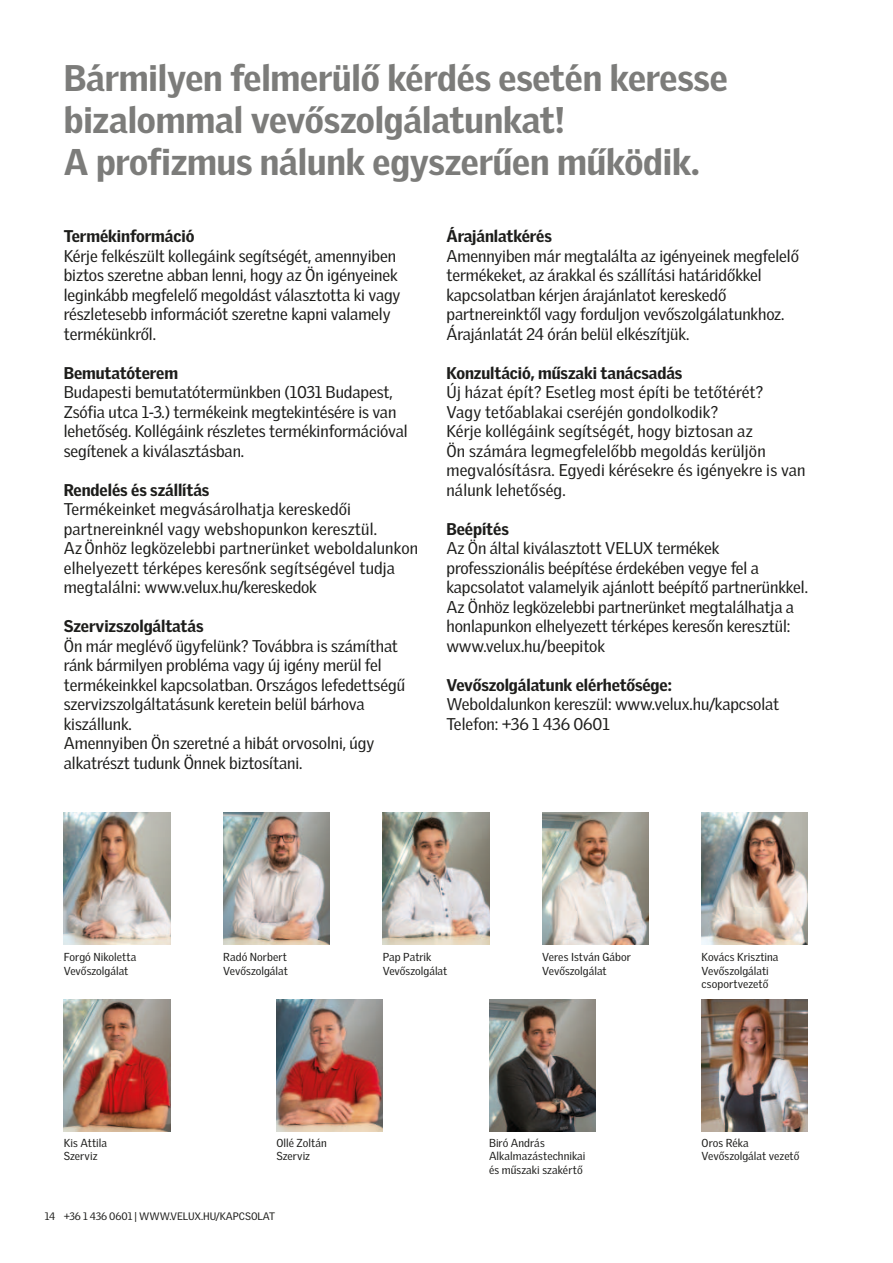
<style>
.page{position:relative;width:893px;height:1263px;background:#fff}
.page>*{position:absolute;margin:0;border:0;box-sizing:border-box;transform-origin:0 0}
.t1{font:900 36px/42px "Velux Gothic";letter-spacing:-.005em;color:#7c7c7a}
.t2{font:16.5px/19.5px "Velux Gothic";letter-spacing:-.005em;color:#1d1d1b}
.t3{font:900 16.5px "Velux Gothic";letter-spacing:-.005em;color:#1d1d1b}
.t4{font:11.25px/13.5px "Velux Gothic";letter-spacing:.005em;color:#1d1d1b}
.t5{font:10.5px "Velux Gothic";letter-spacing:-.005em;color:#1d1d1b}
</style>
<div class="page">
<img style="left:64px;top:812px;width:106px;height:132px">
<img style="left:223px;top:812px;width:107px;height:132px">
<img style="left:383px;top:812px;width:106px;height:132px">
<img style="left:542px;top:812px;width:106px;height:132px">
<img style="left:489px;top:999px;width:106px;height:132px">
<img style="left:276px;top:999px;width:107px;height:132px">
<img style="left:702px;top:999px;width:106px;height:132px">
<img style="left:702px;top:812px;width:106px;height:132px">
<img style="left:64px;top:999px;width:106px;height:132px">
<h1 class="t1" style="left:64px;top:61px;width:665px">Bármilyen felmerülő kérdés esetén keresse bizalommal vevőszolgálatunkat!<br>A profizmus nálunk egyszerűen működik.</h1>
<p class="t3" style="left:64px;top:230px;width:132px">Termékinformáció</p>
<p class="t2" style="left:64px;top:247px;width:338px">Kérje felkészült kollegáink segítségét, amennyiben biztos szeretne abban lenni, hogy az Ön igényeinek leginkább megfelelő megoldást választotta ki vagy részletesebb információt szeretne kapni valamely termékünkről.</p>
<p class="t3" style="left:64px;top:367px;width:116px">Bemutatóterem</p>
<p class="t2" style="left:64px;top:384px;width:345px">Budapesti bemutatótermünkben (1031 Budapest, Zsófia utca 1-3.) termékeink megtekintésére is van lehetőség. Kollégáink részletes termékinformációval segítenek a kiválasztásban.</p>
<p class="t3" style="left:64px;top:484px;width:147px">Rendelés és szállítás</p>
<p class="t2" style="left:64px;top:501px;width:356px">Termékeinket megvásárolhatja kereskedői partnereinknél vagy webshopunkon keresztül.<br>Az Önhöz legközelebbi partnerünket weboldalunkon elhelyezett térképes keresőnk segítségével tudja megtalálni: www.velux.hu/kereskedok</p>
<p class="t3" style="left:64px;top:620px;width:141px">Szervizszolgáltatás</p>
<p class="t2" style="left:64px;top:637px;width:343px">Ön már meglévő ügyfelünk? Továbbra is számíthat ránk bármilyen probléma vagy új igény merül fel termékeinkkel kapcsolatban. Országos lefedettségű szervizszolgáltatásunk keretein belül bárhova kiszállunk.<br>Amennyiben Ön szeretné a hibát orvosolni, úgy alkatrészt tudunk Önnek biztosítani.</p>
<p class="t3" style="left:446px;top:230px;width:107px">Árajánlatkérés</p>
<p class="t2" style="left:446px;top:247px;width:354px">Amennyiben már megtalálta az igényeinek megfelelő termékeket, az árakkal és szállítási határidőkkel kapcsolatban kérjen árajánlatot kereskedő partnereinktől vagy forduljon vevőszolgálatunkhoz.<br>Árajánlatát 24 órán belül elkészítjük.</p>
<p class="t3" style="left:446px;top:367px;width:237px">Konzultáció, műszaki tanácsadás</p>
<p class="t2" style="left:446px;top:384px;width:360px">Új házat épít? Esetleg most építi be tetőtérét?<br>Vagy tetőablakai cseréjén gondolkodik?<br>Kérje kollégáink segítségét, hogy biztosan az<br>Ön számára legmegfelelőbb megoldás kerüljön megvalósításra. Egyedi kérésekre és igényekre is van nálunk lehetőség.</p>
<p class="t3" style="left:446px;top:523px;width:64px">Beépítés</p>
<p class="t2" style="left:446px;top:540px;width:363px">Az Ön által kiválasztott VELUX termékek professzionális beépítése érdekében vegye fel a kapcsolatot valamelyik ajánlott beépítő partnerünkkel.<br>Az Önhöz legközelebbi partnerünket megtalálhatja a honlapunkon elhelyezett térképes keresőn keresztül: www.velux.hu/beepitok</p>
<p class="t3" style="left:446px;top:679px;width:227px">Vevőszolgálatunk elérhetősége:</p>
<p class="t2" style="left:446px;top:696px;width:334px">Weboldalunkon kereszül: www.velux.hu/kapcsolat<br>Telefon: +36 1 436 0601</p>
<p class="t4" style="left:64px;top:951px;width:74px">Forgó Nikoletta<br>Vevőszolgálat</p>
<p class="t4" style="left:223px;top:951px;width:66px">Radó Norbert<br>Vevőszolgálat</p>
<p class="t4" style="left:383px;top:951px;width:66px">Pap Patrik<br>Vevőszolgálat</p>
<p class="t4" style="left:542px;top:951px;width:90px">Veres István Gábor<br>Vevőszolgálat</p>
<p class="t4" style="left:702px;top:951px;width:78px">Kovács Krisztina<br>Vevőszolgálati csoportvezető</p>
<p class="t4" style="left:64px;top:1137px;width:45px">Kis Attila<br>Szerviz</p>
<p class="t4" style="left:276px;top:1137px;width:52px">Ollé Zoltán<br>Szerviz</p>
<p class="t4" style="left:702px;top:1137px;width:99px">Oros Réka<br>Vevőszolgálat vezető</p>
<p class="t4" style="left:489px;top:1137px;width:98px">Biró András<br>Alkalmazástechnikai és műszaki szakértő</p>
<p class="t5" style="left:45px;top:1212px;width:232px">14 +36 1 436 0601 | WWW.VELUX.HU/KAPCSOLAT</p>
</div>
